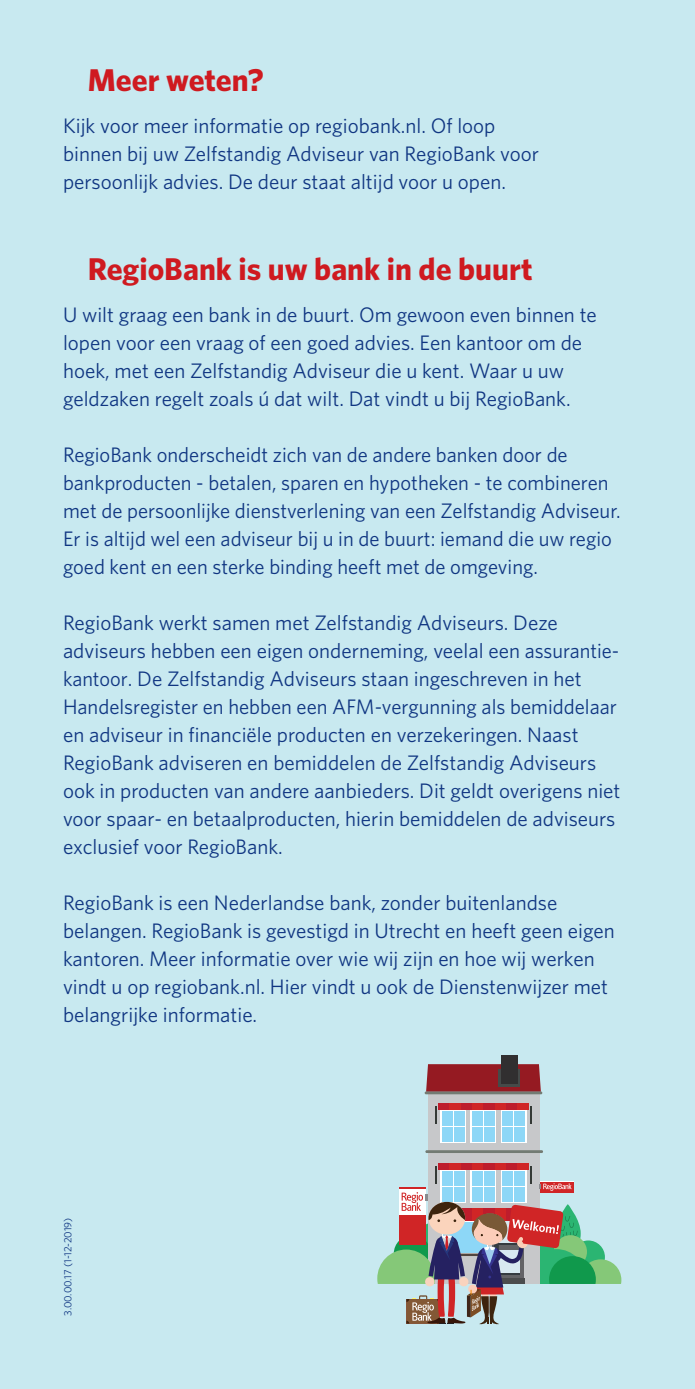
<style>
.page{position:relative;width:695px;height:1389px;background:#fff}
.page>*{position:absolute;margin:0;border:0;box-sizing:border-box;transform-origin:0 0}
.t1{font:700 31.5px "Whitney";color:#cf1a20}
.t2{font:21px/28px "Whitney";color:#103682}
.t3{font:10.5px "Whitney";color:#103682}
</style>
<div class="page">
<div style="left:0;top:0;width:694px;height:1389px;background:#c8e9f0"></div>
<div style="left:428px;top:1095px;width:111px;height:189px;background:#c7c8ca"></div>
<svg style="left:440px;top:1110px;width:26px;height:33px"></svg>
<div style="left:442px;top:1111px;width:10px;height:15px;background:#8dd7f7"></div>
<div style="left:454px;top:1111px;width:11px;height:15px;background:#8dd7f7"></div>
<div style="left:442px;top:1127px;width:10px;height:14px;background:#8dd7f7"></div>
<div style="left:454px;top:1127px;width:11px;height:14px;background:#8dd7f7"></div>
<svg style="left:501px;top:1110px;width:25px;height:33px"></svg>
<div style="left:502px;top:1111px;width:11px;height:15px;background:#8dd7f7"></div>
<div style="left:514px;top:1111px;width:11px;height:15px;background:#8dd7f7"></div>
<div style="left:502px;top:1127px;width:11px;height:14px;background:#8dd7f7"></div>
<div style="left:514px;top:1127px;width:11px;height:14px;background:#8dd7f7"></div>
<div style="left:470px;top:1110px;width:26px;height:33px;background:linear-gradient(to right,#fff,#fff)"></div>
<div style="left:472px;top:1111px;width:11px;height:15px;background:#8dd7f7"></div>
<div style="left:484px;top:1111px;width:11px;height:15px;background:#8dd7f7"></div>
<div style="left:472px;top:1127px;width:11px;height:14px;background:#8dd7f7"></div>
<div style="left:484px;top:1127px;width:11px;height:14px;background:#8dd7f7"></div>
<div style="left:426px;top:1064px;width:114px;height:27px;background:#951a22"></div>
<div style="left:498px;top:1070px;width:22px;height:17px;background:#454a49"></div>
<div style="left:501px;top:1055px;width:16px;height:29px;background:#312f30"></div>
<hr style="left:424px;top:1091px;width:118px;height:3px;background:#737b73">
<hr style="left:425px;top:1150px;width:118px;height:3px;background:#737b73">
<div style="left:437px;top:1103px;width:12px;height:7px;background:#be1d2c"></div>
<div style="left:460px;top:1103px;width:12px;height:7px;background:#be1d2c"></div>
<div style="left:449px;top:1103px;width:12px;height:7px;background:#d02526"></div>
<div style="left:471px;top:1103px;width:12px;height:7px;background:#d02526"></div>
<div style="left:483px;top:1103px;width:12px;height:7px;background:#be1d2c"></div>
<div style="left:494px;top:1103px;width:12px;height:7px;background:#d02526"></div>
<div style="left:506px;top:1103px;width:12px;height:7px;background:#be1d2c"></div>
<div style="left:517px;top:1103px;width:12px;height:7px;background:#d02526"></div>
<svg style="left:435px;top:1106px;width:1px;height:18px"></svg>
<svg style="left:530px;top:1106px;width:1px;height:18px"></svg>
<div style="left:437px;top:1163px;width:12px;height:7px;background:#be1d2c"></div>
<div style="left:460px;top:1163px;width:12px;height:7px;background:#be1d2c"></div>
<div style="left:449px;top:1163px;width:12px;height:7px;background:#d02526"></div>
<div style="left:471px;top:1163px;width:12px;height:7px;background:#d02526"></div>
<div style="left:483px;top:1163px;width:12px;height:7px;background:#be1d2c"></div>
<div style="left:494px;top:1163px;width:12px;height:7px;background:#d02526"></div>
<div style="left:506px;top:1163px;width:12px;height:7px;background:#be1d2c"></div>
<div style="left:517px;top:1163px;width:12px;height:7px;background:#d02526"></div>
<svg style="left:377px;top:1166px;width:244px;height:158px"></svg>
<h1 class="t1" style="left:88px;top:59px;width:177px">Meer weten?</h1>
<p class="t2" style="left:63px;top:111px;width:477px">Kijk voor meer informatie op regiobank.nl. Of loop binnen bij uw Zelfstandig Adviseur van RegioBank voor persoonlijk advies. De deur staat altijd voor u open.</p>
<h1 class="t1" style="left:88px;top:248px;width:446px">RegioBank is uw bank in de buurt</h1>
<p class="t2" style="left:63px;top:300px;width:535px">U wilt graag een bank in de buurt. Om gewoon even binnen te lopen voor een vraag of een goed advies. Een kantoor om de hoek, met een Zelfstandig Adviseur die u kent. Waar u uw geldzaken regelt zoals ú dat wilt. Dat vindt u bij RegioBank.</p>
<p class="t2" style="left:63px;top:440px;width:559px">RegioBank onderscheidt zich van de andere banken door de bankproducten - betalen, sparen en hypotheken - te combineren met de persoonlijke dienstverlening van een Zelfstandig Adviseur.<br>Er is altijd wel een adviseur bij u in de buurt: iemand die uw regio goed kent en een sterke binding heeft met de omgeving.</p>
<p class="t2" style="left:63px;top:608px;width:559px">RegioBank werkt samen met Zelfstandig Adviseurs. Deze adviseurs hebben een eigen onderneming, veelal een assurantie&shy;kantoor. De Zelfstandig Adviseurs staan ingeschreven in het Handelsregister en hebben een AFM-vergunning als bemiddelaar en adviseur in financiële producten en verzekeringen. Naast RegioBank adviseren en bemiddelen de Zelfstandig Adviseurs ook in producten van andere aanbieders. Dit geldt overigens niet voor spaar- en betaalproducten, hierin bemiddelen de adviseurs exclusief voor RegioBank.</p>
<p class="t2" style="left:63px;top:888px;width:553px">RegioBank is een Nederlandse bank, zonder buitenlandse belangen. RegioBank is gevestigd in Utrecht en heeft geen eigen kantoren. Meer informatie over wie wij zijn en hoe wij werken vindt u op regiobank.nl. Hier vindt u ook de Dienstenwijzer met belangrijke informatie.</p>
<p class="t3" style="left:61px;top:1316px;width:100px;rotate:-90deg">3.00.00.17 (1-12-2019)</p>
</div>
